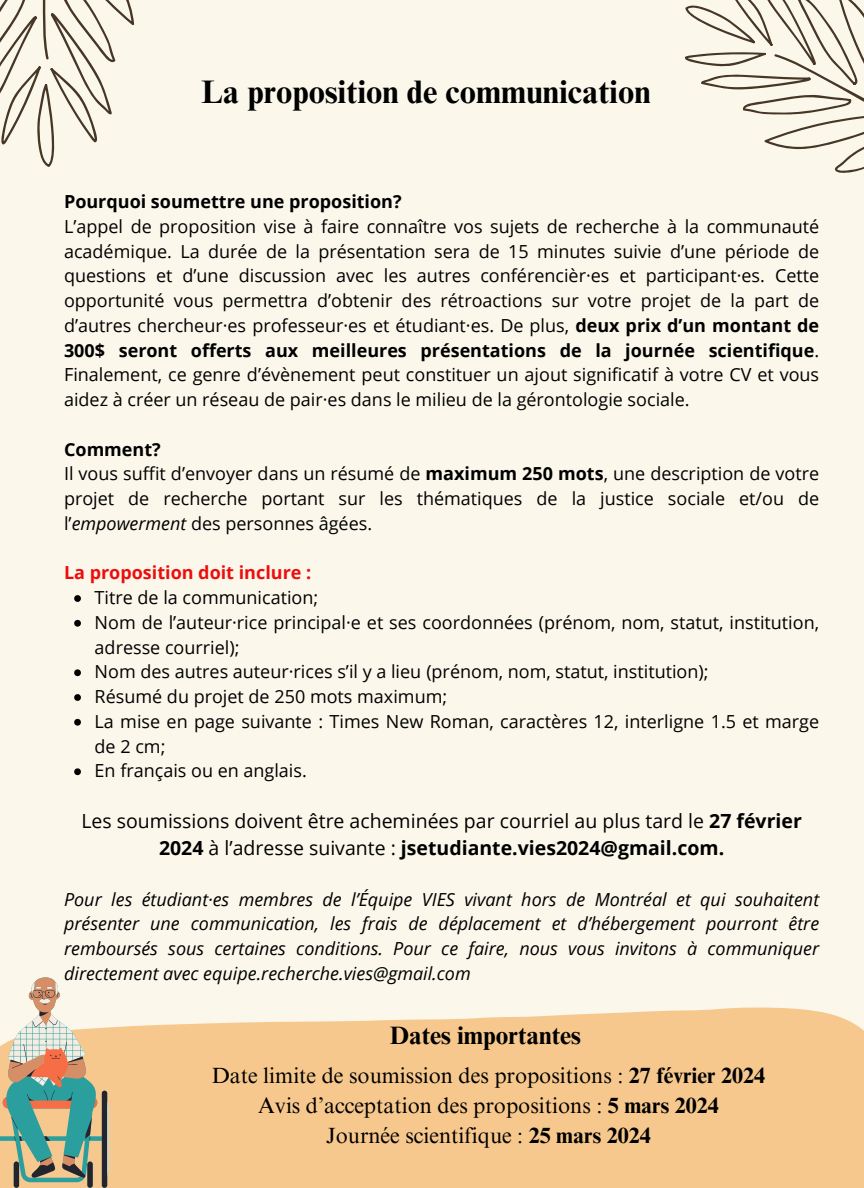
<style>
.page{position:relative;width:864px;height:1188px;background:#fbf7eb}
.page>*{position:absolute;margin:0;border:0;box-sizing:border-box;transform-origin:0 0}
.t1{font:700 32.55px "Times NRMT Pro";color:#000}
.t2{font:700 25.2px "Times NRMT Pro";color:#000}
.t3{font:22.05px/30.3px "Times NRMT Pro";color:#000;text-align:center}
.t4{font:19.5px/27px "Open Sans";color:#000;text-align:center}
.t5{font:18px/24.8px "Open Sans";color:#000;text-align:justify}
.t6{font:italic 18px/24.8px "Open Sans";color:#000;text-align:justify}
.t7{font:700 18px "Open Sans";color:#000}
.t8{font:700 18px "Open Sans";color:#ed0d0d}
.s1{font-weight:700}
.s2{font-style:italic}
</style>
<div class="page">
<svg style="left:0;top:0;width:134px;height:167px"></svg>
<svg style="left:685px;top:0;width:179px;height:173px"></svg>
<div style="left:109px;top:1007px;width:755px;height:181px;background:#f7c88d"></div>
<svg style="left:74px;top:595px;width:7px;height:7px"></svg>
<svg style="left:74px;top:620px;width:7px;height:7px"></svg>
<svg style="left:74px;top:669px;width:7px;height:7px"></svg>
<svg style="left:74px;top:694px;width:7px;height:7px"></svg>
<svg style="left:74px;top:719px;width:7px;height:7px"></svg>
<svg style="left:74px;top:768px;width:7px;height:7px"></svg>
<svg style="left:0;top:977px;width:109px;height:211px"></svg>
<p class="t1" style="left:201px;top:79px;width:451px">La proposition de communication</p>
<p class="t7" style="left:64px;top:189px;width:339px">Pourquoi soumettre une proposition?</p>
<p class="t5" style="left:64px;top:214px;width:757px">L’appel de proposition vise à faire connaître vos sujets de recherche à la communauté académique. La durée de la présentation sera de 15 minutes suivie d’une période de questions et d’une discussion avec les autres conférencièr·es et participant·es. Cette opportunité vous permettra d’obtenir des rétroactions sur votre projet de la part de d’autres chercheur·es professeur·es et étudiant·es. De plus, <span class="s1">deux prix d’un montant de 300$ seront offerts aux meilleures présentations de la journée scientifique</span>.<br>Finalement, ce genre d’évènement peut constituer un ajout significatif à votre CV et vous aidez à créer un réseau de pair·es dans le milieu de la gérontologie sociale.</p>
<p class="t7" style="left:64px;top:436px;width:98px">Comment?</p>
<h1 class="t5" style="left:64px;top:461px;width:757px">Il vous suffit d’envoyer dans un résumé de <span class="s1">maximum 250 mots</span>, une description de votre projet de recherche portant sur les thématiques de la justice sociale et/ou de l’<span class="s2">empowerment</span> des personnes âgées.</h1>
<p class="t8" style="left:64px;top:560px;width:249px">La proposition doit inclure :</p>
<p class="t5" style="left:95px;top:585px;width:225px">Titre de la communication;</p>
<p class="t5" style="left:95px;top:610px;width:726px">Nom de l’auteur·rice principal·e et ses coordonnées (prénom, nom, statut, institution, adresse courriel);</p>
<p class="t5" style="left:95px;top:659px;width:615px">Nom des autres auteur·rices s’il y a lieu (prénom, nom, statut, institution);</p>
<h3 class="t5" style="left:95px;top:684px;width:354px">Résumé du projet de 250 mots maximum;</h3>
<p class="t5" style="left:95px;top:709px;width:726px">La mise en page suivante : Times New Roman, caractères 12, interligne 1.5 et marge de 2 cm;</p>
<p class="t5" style="left:95px;top:758px;width:214px">En français ou en anglais.</p>
<p class="t4" style="left:81px;top:807px;width:722px">Les soumissions doivent être acheminées par courriel au plus tard le <span class="s1">27 février<br>2024</span> à l’adresse suivante : <span class="s1">jsetudiante.vies2024@gmail.com.</span></p>
<p class="t6" style="left:64px;top:886px;width:757px">Pour les étudiant·es membres de l’Équipe VIES vivant hors de Montréal et qui souhaitent présenter une communication, les frais de déplacement et d’hébergement pourront être remboursés sous certaines conditions. Pour ce faire, nous vous invitons à communiquer directement avec equipe.recherche.vies@gmail.com</p>
<p class="t2" style="left:390px;top:1026px;width:193px">Dates importantes</p>
<p class="t3" style="left:212px;top:1063px;width:555px">Date limite de soumission des propositions : <span class="s1">27 février 2024<br></span>Avis d’acceptation des propositions : <span class="s1">5 mars 2024<br></span>Journée scientifique : <span class="s1">25 mars 2024</span></p>
</div>
